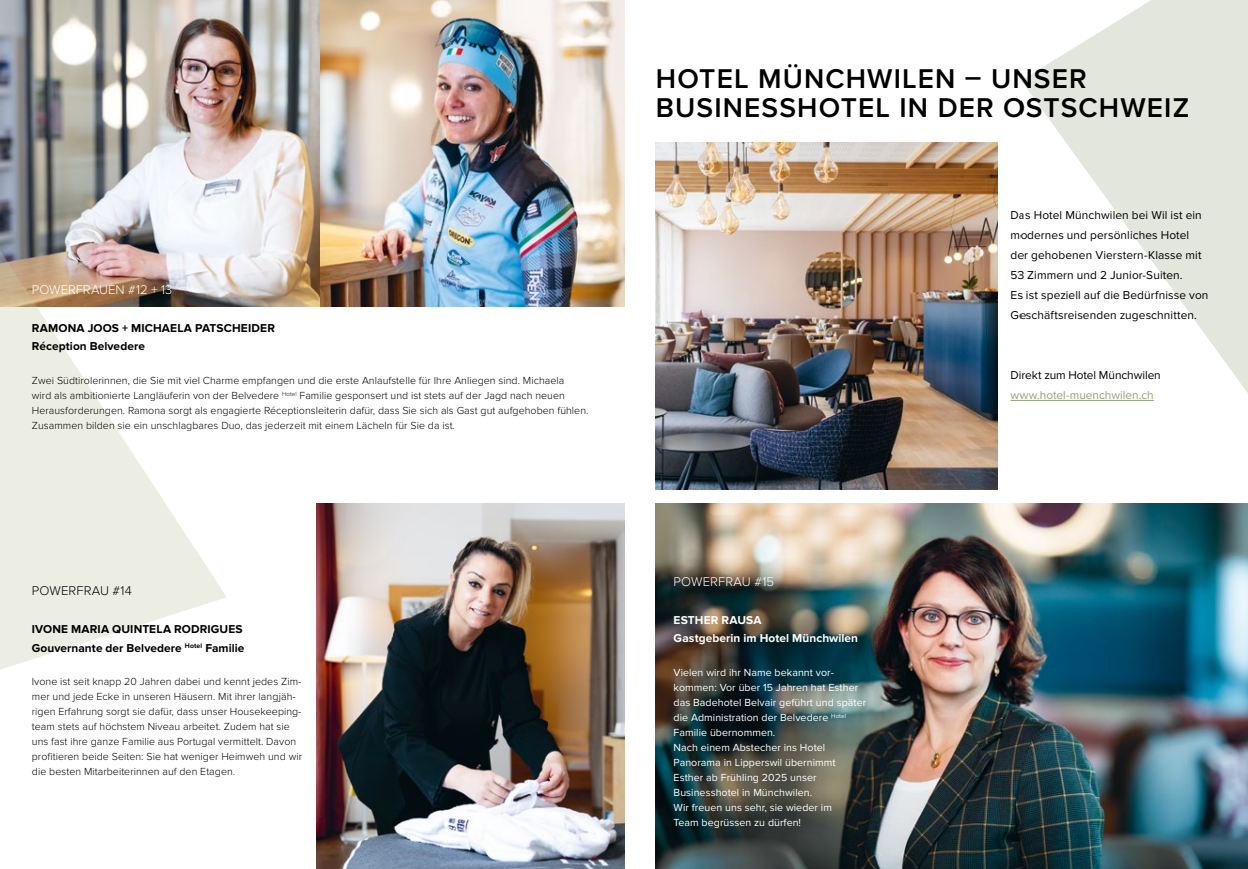
<style>
.page{position:relative;width:1248px;height:869px;background:#fff}
.page>*{position:absolute;margin:0;border:0;box-sizing:border-box;transform-origin:0 0}
.t1{font:600 28.12px/28.8px "Proxima Nova";letter-spacing:.04em;color:#000}
.t2{font:300 13.12px "Proxima Nova";letter-spacing:.005em;color:#fff}
.t3{font:300 13.12px "Proxima Nova";letter-spacing:.005em;color:#000}
.t4{font:11.88px/20px "Proxima Nova";letter-spacing:.01em;color:#000}
.t5{font:700 11.88px/18.8px "Proxima Nova";letter-spacing:.01em;color:#000}
.t6{font:700 11.88px/18.8px "Proxima Nova";letter-spacing:.005em;color:#fff}
.t7{font:11.88px "Proxima Nova";color:#94a27c}
.t8{font:300 10.62px/15px "Proxima Nova";letter-spacing:.005em;color:#000}
.t9{font:10.62px/15px "Proxima Nova";letter-spacing:.005em;color:#fff}
</style>
<div class="page">
<img style="left:656px;top:503px;width:591px;height:365px">
<img style="left:320px;top:0;width:304px;height:306px">
<img style="left:0;top:0;width:320px;height:306px">
<svg style="left:0;top:234px;width:227px;height:436px;fill:#edeee3"></svg>
<img style="left:317px;top:503px;width:307px;height:365px">
<hr style="left:1010px;top:400px;width:143px;height:1px;background:#94a27c">
<img style="left:656px;top:143px;width:341px;height:346px">
<svg style="left:1020px;top:0;width:227px;height:401px;fill:#e2e6dc"></svg>
<p class="t2" style="left:32px;top:282px;width:142px">POWERFRAUEN #12 + 13</p>
<p class="t5" style="left:32px;top:318px;width:244px">RAMONA JOOS + MICHAELA PATSCHEIDER<br>Réception Belvedere</p>
<p class="t8" style="left:32px;top:373px;width:558px">Zwei Südtirolerinnen, die Sie mit viel Charme empfangen und die erste Anlaufstelle für Ihre Anliegen sind. Michaela<br>wird als ambitionierte Langläuferin von der Belvedere <sup>Hotel</sup> Familie gesponsert und ist stets auf der Jagd nach neuen Herausforderungen. Ramona sorgt als engagierte Réceptionsleiterin dafür, dass Sie sich als Gast gut aufgehoben fühlen.<br>Zusammen bilden sie ein unschlagbares Duo, das jederzeit mit einem Lächeln für Sie da ist.</p>
<p class="t3" style="left:32px;top:583px;width:101px">POWERFRAU #14</p>
<p class="t5" style="left:32px;top:619px;width:214px">IVONE MARIA QUINTELA RODRIGUES<br>Gouvernante der Belvedere <sup>Hotel</sup> Familie</p>
<p class="t8" style="left:32px;top:674px;width:271px">Ivone ist seit knapp 20 Jahren dabei und kennt jedes Zim&shy;mer und jede Ecke in unseren Häusern. Mit ihrer langjäh&shy;rigen Erfahrung sorgt sie dafür, dass unser Housekeeping&shy;team stets auf höchstem Niveau arbeitet. Zudem hat sie uns fast ihre ganze Familie aus Portugal vermittelt. Davon profitieren beide Seiten: Sie hat weniger Heimweh und wir die besten Mitarbeiterinnen auf den Etagen.</p>
<h1 class="t1" style="left:656px;top:64px;width:535px">HOTEL MÜNCHWILEN – UNSER<br>BUSINESSHOTEL IN DER OSTSCHWEIZ</h1>
<p class="t4" style="left:1010px;top:205px;width:199px">Das Hotel Münchwilen bei Wil ist ein modernes und persönliches Hotel der gehobenen Vierstern-Klasse mit 53 Zimmern und 2 Junior-Suiten.<br>Es ist speziell auf die Bedürfnisse von Geschäftsreisenden zugeschnitten.</p>
<p class="t2" style="left:673px;top:574px;width:102px">POWERFRAU #15</p>
<p class="t6" style="left:673px;top:610px;width:186px">ESTHER RAUSA<br>Gastgeberin im Hotel Münchwilen</p>
<p class="t9" style="left:673px;top:665px;width:194px">Vielen wird ihr Name bekannt vor&shy;kommen: Vor über 15 Jahren hat Esther das Badehotel Belvair geführt und später die Administration der Belvedere <sup>Hotel<br></sup>Familie übernommen.<br>Nach einem Abstecher ins Hotel<br>Panorama in Lipperswil übernimmt<br>Esther ab Frühling 2025 unser<br>Businesshotel in Münchwilen.<br>Wir freuen uns sehr, sie wieder im<br>Team begrüssen zu dürfen!</p>
<p class="t4" style="left:1010px;top:365px;width:152px">Direkt zum Hotel Münchwilen</p>
<p class="t7" style="left:1010px;top:388px;width:145px">www.hotel-muenchwilen.ch</p>
</div>
